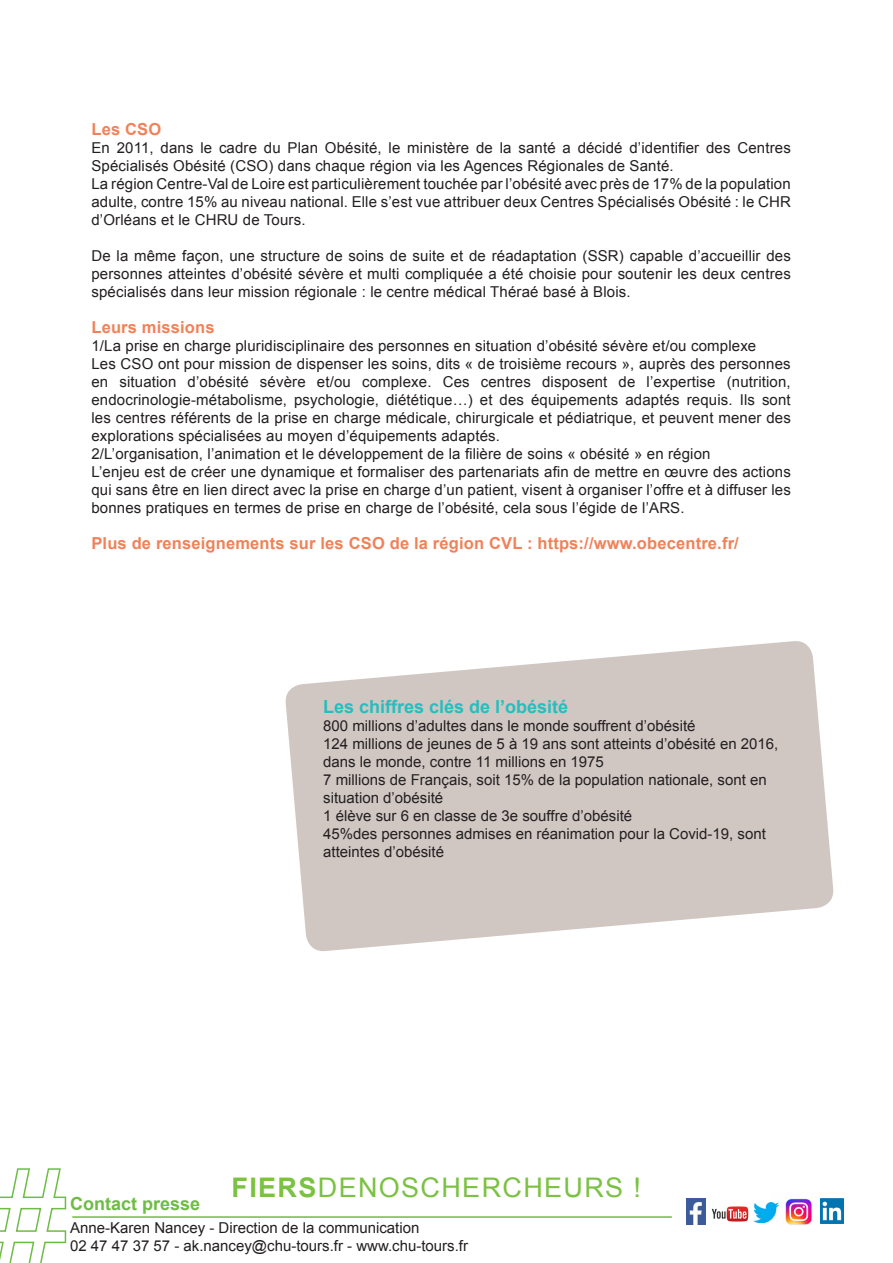
<style>
.page{position:relative;width:893px;height:1263px;background:#fff}
.page>*{position:absolute;margin:0;border:0;box-sizing:border-box;transform-origin:0 0}
.t1{font:135px "Arial";color:#fff}
.t2{font:27px "Arial";letter-spacing:.05em;color:#7bc142}
.t3{font:700 18px "Arial";color:#27bdbe}
.t4{font:700 18px "Arial";color:#6ebc44}
.t5{font:700 16.5px "Arial";letter-spacing:.01em;color:#f18159}
.t6{font:15px/18px "Arial";letter-spacing:.01em;color:#231f20}
.s1{font-weight:700}
</style>
<div class="page">
<svg style="left:285px;top:641px;width:549px;height:310px;fill:#d0c7c3"></svg>
<hr style="left:72px;top:1216px;width:600px;height:2px;background:#6ebc44">
<img style="left:686px;top:1198px;width:18px;height:27px">
<img style="left:756px;top:1202px;width:15px;height:21px">
<img style="left:704px;top:1198px;width:52px;height:27px">
<img style="left:771px;top:1198px;width:55px;height:27px">
<img style="left:820px;top:1198px;width:23px;height:25px">
<svg style="left:0;top:1168px;width:67px;height:95px"></svg>
<p class="t5" style="left:91px;top:118px;width:71px">Les CSO</p>
<p class="t6" style="left:91px;top:139px;width:701px">En 2011, dans le cadre du Plan Obésité, le ministère de la santé a décidé d’identifier des Centres<br>Spécialisés Obésité (CSO) dans chaque région via les Agences Régionales de Santé.</p>
<p class="t6" style="left:91px;top:175px;width:701px;text-align:justify">La région Centre-Val de Loire est particulièrement touchée par l’obésité avec près de 17% de la population adulte, contre 15% au niveau national. Elle s’est vue attribuer deux Centres Spécialisés Obésité : le CHR d’Orléans et le CHRU de Tours.</p>
<p class="t6" style="left:91px;top:247px;width:701px;text-align:justify">De la même façon, une structure de soins de suite et de réadaptation (SSR) capable d’accueillir des personnes atteintes d’obésité sévère et multi compliquée a été choisie pour soutenir les deux centres spécialisés dans leur mission régionale : le centre médical Théraé basé à Blois.</p>
<p class="t5" style="left:91px;top:316px;width:125px">Leurs missions</p>
<p class="t6" style="left:91px;top:337px;width:666px">1/La prise en charge pluridisciplinaire des personnes en situation d’obésité sévère et/ou complexe</p>
<p class="t6" style="left:91px;top:355px;width:701px;text-align:justify">Les CSO ont pour mission de dispenser les soins, dits « de troisième recours », auprès des personnes en situation d’obésité sévère et/ou complexe. Ces centres disposent de l’expertise (nutrition, endocrinologie-métabolisme, psychologie, diététique…) et des équipements adaptés requis. Ils sont les centres référents de la prise en charge médicale, chirurgicale et pédiatrique, et peuvent mener des explorations spécialisées au moyen d’équipements adaptés.</p>
<p class="t6" style="left:91px;top:445px;width:621px">2/L’organisation, l’animation et le développement de la filière de soins « obésité » en région</p>
<p class="t6" style="left:91px;top:463px;width:701px;text-align:justify">L’enjeu est de créer une dynamique et formaliser des partenariats afin de mettre en œuvre des actions qui sans être en lien direct avec la prise en charge d’un patient, visent à organiser l’offre et à diffuser les bonnes pratiques en termes de prise en charge de l’obésité, cela sous l’égide de l’ARS.</p>
<p class="t5" style="left:91px;top:532px;width:649px">Plus de renseignements sur les CSO de la région CVL : https://www.obecentre.fr/</p>
<p class="t3" style="left:323px;top:694px;width:247px">Les chiffres clés de l’obésité</p>
<p class="t6" style="left:323px;top:716px;width:374px">800 millions d’adultes dans le monde souffrent d’obésité</p>
<p class="t6" style="left:323px;top:734px;width:457px">124 millions de jeunes de 5 à 19 ans sont atteints d’obésité en 2016, dans le monde, contre 11 millions en 1975</p>
<p class="t6" style="left:323px;top:770px;width:445px">7 millions de Français, soit 15% de la population nationale, sont en situation d’obésité</p>
<p class="t6" style="left:323px;top:806px;width:311px">1 élève sur 6 en classe de 3e souffre d’obésité</p>
<p class="t6" style="left:323px;top:824px;width:444px">45%des personnes admises en réanimation pour la Covid-19, sont atteintes d’obésité</p>
<p class="t1" style="left:-9px;top:1132px;width:77px">#</p>
<p class="t2" style="left:232px;top:1170px;width:411px"><span class="s1">FIERS</span>DENOSCHERCHEURS !</p>
<p class="t4" style="left:70px;top:1191px;width:132px">Contact presse</p>
<p class="t6" style="left:70px;top:1219px;width:351px">Anne-Karen Nancey - Direction de la communication</p>
<p class="t6" style="left:70px;top:1237px;width:399px">02 47 47 37 57 - ak.nancey@chu-tours.fr - www.chu-tours.fr</p>
</div>
